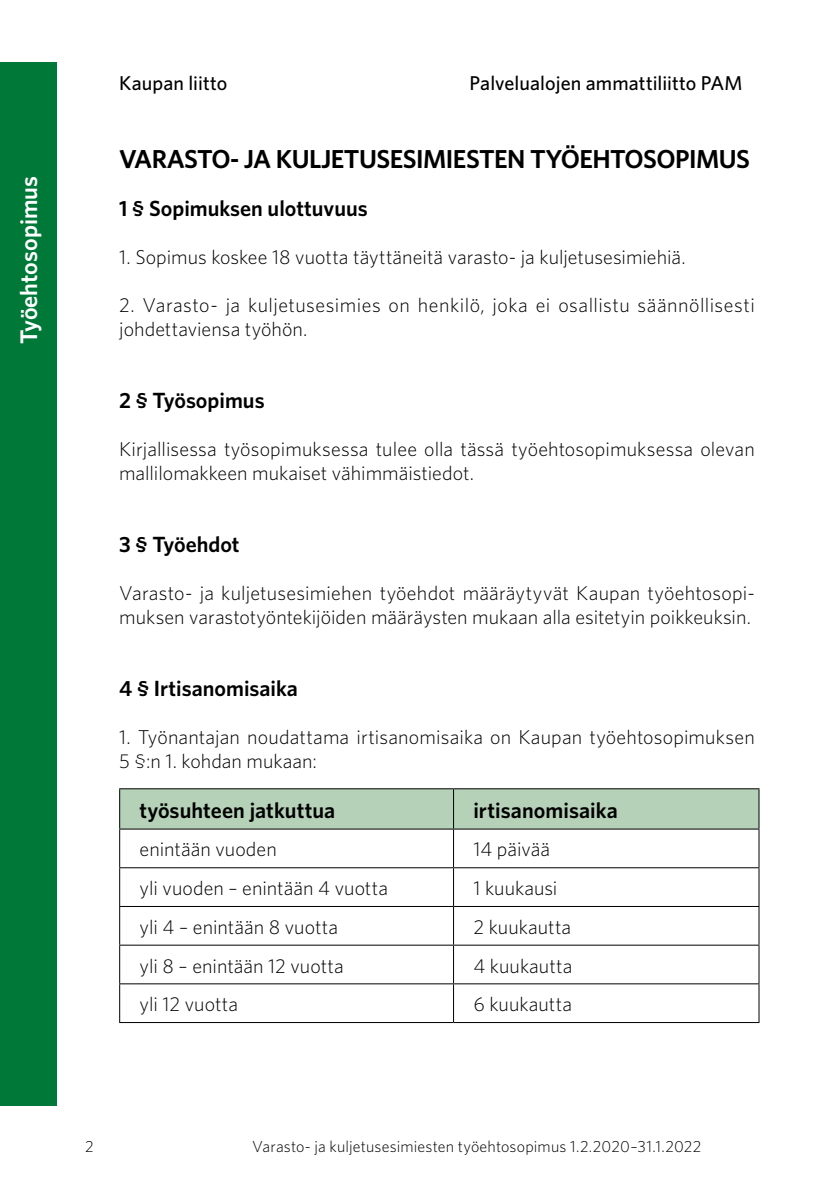
<style>
.page{position:relative;width:840px;height:1191px;background:#fff}
.page>*{position:absolute;margin:0;border:0;box-sizing:border-box;transform-origin:0 0}
.t1{font:600 26px "Whitney";letter-spacing:-.02em;color:#000}
.t2{font:600 24px "Whitney";color:#fff}
.t3{font:600 22px "Whitney";color:#000}
.t4{font:300 20px/24px "Whitney";letter-spacing:.005em;color:#000}
.t5{font:500 20px "Whitney";letter-spacing:.005em;color:#000}
.t6{font:300 16px "Whitney";letter-spacing:.01em;color:#000}
</style>
<div class="page">
<div style="left:120px;top:789px;width:638px;height:39px;background:#b5d1b8"></div>
<svg style="left:120px;top:829px;width:638px;height:193px"></svg>
<hr style="left:119px;top:788px;width:334px;height:1px;background:#000">
<hr style="left:119px;top:789px;width:1px;height:39px;background:#000">
<hr style="left:453px;top:788px;width:306px;height:1px;background:#000">
<hr style="left:453px;top:789px;width:1px;height:39px;background:#000">
<hr style="left:758px;top:789px;width:1px;height:39px;background:#000">
<hr style="left:119px;top:828px;width:334px;height:1px;background:#000">
<hr style="left:119px;top:829px;width:1px;height:38px;background:#000">
<hr style="left:453px;top:828px;width:306px;height:1px;background:#000">
<hr style="left:453px;top:829px;width:1px;height:38px;background:#000">
<hr style="left:758px;top:829px;width:1px;height:38px;background:#000">
<hr style="left:119px;top:867px;width:334px;height:1px;background:#000">
<hr style="left:119px;top:868px;width:1px;height:38px;background:#000">
<hr style="left:453px;top:867px;width:306px;height:1px;background:#000">
<hr style="left:453px;top:868px;width:1px;height:38px;background:#000">
<hr style="left:758px;top:868px;width:1px;height:38px;background:#000">
<hr style="left:119px;top:906px;width:334px;height:1px;background:#000">
<hr style="left:119px;top:907px;width:1px;height:37px;background:#000">
<hr style="left:453px;top:906px;width:306px;height:1px;background:#000">
<hr style="left:453px;top:907px;width:1px;height:37px;background:#000">
<hr style="left:758px;top:907px;width:1px;height:37px;background:#000">
<hr style="left:119px;top:944px;width:334px;height:1px;background:#000">
<hr style="left:119px;top:945px;width:1px;height:38px;background:#000">
<hr style="left:453px;top:944px;width:306px;height:1px;background:#000">
<hr style="left:453px;top:945px;width:1px;height:38px;background:#000">
<hr style="left:758px;top:945px;width:1px;height:38px;background:#000">
<hr style="left:119px;top:983px;width:334px;height:1px;background:#000">
<hr style="left:119px;top:984px;width:1px;height:38px;background:#000">
<hr style="left:453px;top:983px;width:306px;height:1px;background:#000">
<hr style="left:453px;top:984px;width:1px;height:38px;background:#000">
<hr style="left:758px;top:984px;width:1px;height:38px;background:#000">
<hr style="left:119px;top:1022px;width:334px;height:1px;background:#000">
<hr style="left:453px;top:1022px;width:306px;height:1px;background:#000">
<div style="left:0;top:63px;width:56px;height:1042px;background:#007838"></div>
<p class="t2" style="left:13px;top:344px;width:169px;rotate:-90deg">Työehtosopimus</p>
<p class="t5" style="left:119px;top:70px;width:109px">Kaupan liitto</p>
<p class="t5" style="left:469px;top:70px;width:274px">Palvelualojen ammattiliitto PAM</p>
<h1 class="t1" style="left:119px;top:142px;width:632px">VARASTO- JA KULJETUSESIMIESTEN TYÖEHTOSOPIMUS</h1>
<p class="t3" style="left:119px;top:194px;width:250px">1 § Sopimuksen ulottuvuus</p>
<p class="t4" style="left:119px;top:244px;width:567px">1. Sopimus koskee 18 vuotta täyttäneitä varasto- ja kuljetusesimiehiä.</p>
<p class="t4" style="left:119px;top:292px;width:636px">2. Varasto- ja kuljetusesimies on henkilö, joka ei osallistu säännöllisesti johdettaviensa työhön.</p>
<p class="t3" style="left:119px;top:386px;width:147px">2 § Työsopimus</p>
<p class="t4" style="left:119px;top:436px;width:636px">Kirjallisessa työsopimuksessa tulee olla tässä työehtosopimuksessa olevan mallilomakkeen mukaiset vähimmäistiedot.</p>
<p class="t3" style="left:119px;top:530px;width:122px">3 § Työehdot</p>
<p class="t4" style="left:119px;top:580px;width:636px">Varasto- ja kuljetusesimiehen työehdot määräytyvät Kaupan työehtosopi&shy;muksen varastotyöntekijöiden määräysten mukaan alla esitetyin poikkeuksin.</p>
<p class="t3" style="left:119px;top:674px;width:180px">4 § Irtisanomisaika</p>
<p class="t4" style="left:119px;top:724px;width:636px">1. Työnantajan noudattama irtisanomisaika on Kaupan työehtosopimuksen<br>5 §:n 1. kohdan mukaan:</p>
<p class="t3" style="left:139px;top:795px;width:197px">työsuhteen jatkuttua</p>
<p class="t3" style="left:473px;top:795px;width:146px">irtisanomisaika</p>
<p class="t4" style="left:139px;top:837px;width:139px">enintään vuoden</p>
<p class="t4" style="left:473px;top:837px;width:78px">14 päivää</p>
<p class="t4" style="left:139px;top:875px;width:250px">yli vuoden – enintään 4 vuotta</p>
<p class="t4" style="left:473px;top:875px;width:86px">1 kuukausi</p>
<p class="t4" style="left:139px;top:914px;width:200px">yli 4 – enintään 8 vuotta</p>
<p class="t4" style="left:473px;top:914px;width:99px">2 kuukautta</p>
<p class="t4" style="left:139px;top:953px;width:205px">yli 8 – enintään 12 vuotta</p>
<p class="t4" style="left:473px;top:953px;width:100px">4 kuukautta</p>
<p class="t4" style="left:139px;top:991px;width:100px">yli 12 vuotta</p>
<p class="t4" style="left:473px;top:991px;width:100px">6 kuukautta</p>
<p class="t6" style="left:85px;top:1136px;width:10px">2</p>
<p class="t6" style="left:252px;top:1136px;width:450px">Varasto- ja kuljetusesimiesten työehtosopimus 1.2.2020–31.1.2022</p>
</div>
